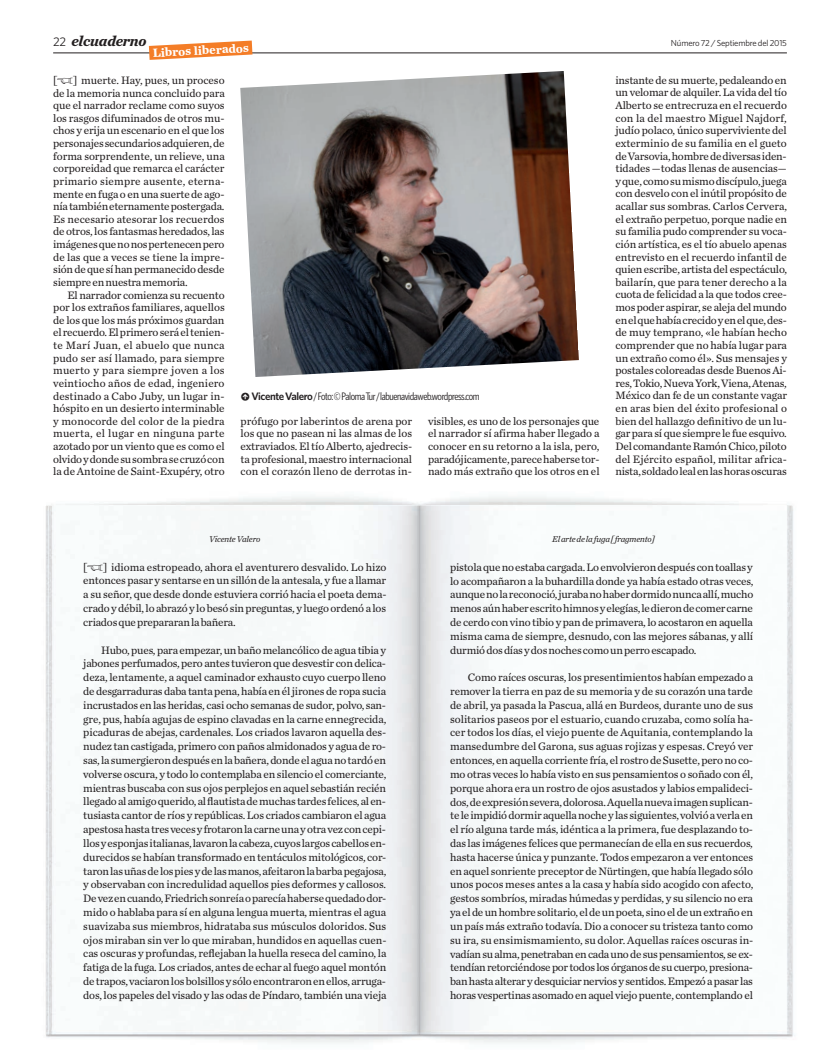
<style>
.page{position:relative;width:833px;height:1063px;background:#fff}
.page>*{position:absolute;margin:0;border:0;box-sizing:border-box;transform-origin:0 0}
.t1{font:italic 700 15px "Chronicle Text G2";letter-spacing:-.015em;color:#231f20}
.t2{font:700 12.5px "Chronicle Text G2";color:#fff}
.t3{font:11.25px/12.6px "Chronicle Text G2";letter-spacing:-.015em;color:#231f20;text-align:justify}
.t4{font:10.88px "Whitney Condensed";letter-spacing:-.035em;color:#231f20}
.t5{font:italic 8.75px "Chronicle Text G2";letter-spacing:-.015em;color:#231f20}
.t6{font:8.75px "Whitney";letter-spacing:-.02em;color:#231f20}
.s1{font-family:"Whitney";font-weight:400;font-style:normal;font-size:12.5px}
.s2{font-family:"Chronicle Text G2"}
.s3{font-family:"Whitney";font-weight:600}
</style>
<div class="page">
<hr style="left:53px;top:53px;width:734px;height:1px;background:#231f20">
<svg style="left:149px;top:41px;width:103px;height:19px"></svg>
<img style="left:240px;top:71px;width:339px;height:306px">
<img style="left:45px;top:496px;width:749px;height:547px">
<h1 class="t1" style="left:53px;top:29px;width:95px"><span class="s1">22</span> elcuaderno</h1>
<p class="t6" style="left:671px;top:38px;width:117px">Número 72 / Septiembre del 2015</p>
<p class="t2" style="left:152px;top:43px;width:98px;rotate:-3deg">Libros liberados</p>
<p class="t3" style="left:53px;top:73px;width:173px">[•] muerte. Hay, pues, un proceso de la memoria nunca concluido para que el narrador reclame como suyos los rasgos difuminados de otros mu&shy;chos y erija un escenario en el que los personajes secundarios adquieren, de forma sorprendente, un relieve, una corporeidad que remarca el carácter primario siempre ausente, eterna&shy;mente en fuga o en una suerte de ago&shy;nía también eternamente postergada.<br>Es necesario atesorar los recuerdos de otros, los fantasmas heredados, las imágenes que no nos pertenecen pero de las que a veces se tiene la impre&shy;sión de que sí han permanecido desde siempre en nuestra memoria.</p>
<p class="t3" style="left:53px;top:288px;width:173px;text-indent:14px">El narrador comienza su recuento por los extraños familiares, aquellos de los que los más próximos guardan el recuerdo. El primero será el tenien&shy;te Marí Juan, el abuelo que nunca pudo ser así llamado, para siempre muerto y para siempre joven a los veintiocho años de edad, ingeniero destinado a Cabo Juby, un lugar in&shy;hóspito en un desierto interminable y monocorde del color de la piedra muerta, el lugar en ninguna parte azotado por un viento que es como el olvido y donde su sombra se cruzó con la de Antoine de Saint-Exupéry, otro</p>
<p class="t3" style="left:615px;top:73px;width:173px">instante de su muerte, pedaleando en un velomar de alquiler. La vida del tío Alberto se entrecruza en el recuerdo con la del maestro Miguel Najdorf, judío polaco, único superviviente del exterminio de su familia en el gueto de Varsovia, hombre de diversas iden&shy;tidades —todas llenas de ausencias— y que, como su mismo discípulo, juega con desvelo con el inútil propósito de acallar sus sombras. Carlos Cervera, el extraño perpetuo, porque nadie en su familia pudo comprender su voca&shy;ción artística, es el tío abuelo apenas entrevisto en el recuerdo infantil de quien escribe, artista del espectáculo, bailarín, que para tener derecho a la cuota de felicidad a la que todos cree&shy;mos poder aspirar, se aleja del mundo en el que había crecido y en el que, des&shy;de muy temprano, «le habían hecho comprender que no había lugar para un extraño como él». Sus mensajes y postales coloreadas desde Buenos Ai&shy;res, Tokio, Nueva York, Viena, Atenas, México dan fe de un constante vagar en aras bien del éxito profesional o bien del hallazgo definitivo de un lu&shy;gar para sí que siempre le fue esquivo.<br>Del comandante Ramón Chico, piloto del Ejército español, militar africa&shy;nista, soldado leal en las horas oscuras</p>
<p class="t4" style="left:241px;top:390px;width:241px"><span class="s2">•</span> <span class="s3">Vicente Valero</span> / Foto: © Paloma Tur / labuenavidaweb.wordpress.com</p>
<p class="t3" style="left:241px;top:414px;width:173px">prófugo por laberintos de arena por los que no pasean ni las almas de los extraviados. El tío Alberto, ajedrecis&shy;ta profesional, maestro internacional con el corazón lleno de derrotas in-</p>
<p class="t3" style="left:428px;top:414px;width:173px">visibles, es uno de los personajes que el narrador sí afirma haber llegado a conocer en su retorno a la isla, pero, paradójicamente, parece haberse tor&shy;nado más extraño que los otros en el</p>
<p class="t5" style="left:209px;top:532px;width:53px">Vicente Valero</p>
<p class="t5" style="left:552px;top:532px;width:104px">El arte de la fuga [ fragmento]</p>
<p class="t3" style="left:83px;top:559px;width:305px;line-height:13.9px">[•] idioma estropeado, ahora el aventurero desvalido. Lo hizo entonces pasar y sentarse en un sillón de la antesala, y fue a llamar a su señor, que desde donde estuviera corrió hacia el poeta dema&shy;crado y débil, lo abrazó y lo besó sin preguntas, y luego ordenó a los criados que prepararan la bañera.</p>
<p class="t3" style="left:83px;top:642px;width:305px;line-height:13.9px;text-indent:18px">Hubo, pues, para empezar, un baño melancólico de agua tibia y jabones perfumados, pero antes tuvieron que desvestir con delica&shy;deza, lentamente, a aquel caminador exhausto cuyo cuerpo lleno de desgarraduras daba tanta pena, había en él jirones de ropa sucia incrustados en las heridas, casi ocho semanas de sudor, polvo, san&shy;gre, pus, había agujas de espino clavadas en la carne ennegrecida, picaduras de abejas, cardenales. Los criados lavaron aquella des&shy;nudez tan castigada, primero con paños almidonados y agua de ro&shy;sas, la sumergieron después en la bañera, donde el agua no tardó en volverse oscura, y todo lo contemplaba en silencio el comerciante, mientras buscaba con sus ojos perplejos en aquel sebastián recién llegado al amigo querido, al flautista de muchas tardes felices, al en&shy;tusiasta cantor de ríos y repúblicas. Los criados cambiaron el agua apestosa hasta tres veces y frotaron la carne una y otra vez con cepi&shy;llos y esponjas italianas, lavaron la cabeza, cuyos largos cabellos en&shy;durecidos se habían transformado en tentáculos mitológicos, cor&shy;taron las uñas de los pies y de las manos, afeitaron la barba pegajosa, y observaban con incredulidad aquellos pies deformes y callosos.<br>De vez en cuando, Friedrich sonreía o parecía haberse quedado dor&shy;mido o hablaba para sí en alguna lengua muerta, mientras el agua suavizaba sus miembros, hidrataba sus músculos doloridos. Sus ojos miraban sin ver lo que miraban, hundidos en aquellas cuen&shy;cas oscuras y profundas, reflejaban la huella reseca del camino, la fatiga de la fuga. Los criados, antes de echar al fuego aquel montón de trapos, vaciaron los bolsillos y sólo encontraron en ellos, arruga&shy;dos, los papeles del visado y las odas de Píndaro, también una vieja</p>
<p class="t3" style="left:450px;top:559px;width:305px;line-height:13.9px">pistola que no estaba cargada. Lo envolvieron después con toallas y lo acompañaron a la buhardilla donde ya había estado otras veces, aunque no la reconoció, juraba no haber dormido nunca allí, mucho menos aún haber escrito himnos y elegías, le dieron de comer carne de cerdo con vino tibio y pan de primavera, lo acostaron en aquella misma cama de siempre, desnudo, con las mejores sábanas, y allí durmió dos días y dos noches como un perro escapado.</p>
<p class="t3" style="left:450px;top:670px;width:305px;line-height:13.9px;text-indent:18px">Como raíces oscuras, los presentimientos habían empezado a remover la tierra en paz de su memoria y de su corazón una tarde de abril, ya pasada la Pascua, allá en Burdeos, durante uno de sus solitarios paseos por el estuario, cuando cruzaba, como solía ha&shy;cer todos los días, el viejo puente de Aquitania, contemplando la mansedumbre del Garona, sus aguas rojizas y espesas. Creyó ver entonces, en aquella corriente fría, el rostro de Susette, pero no co&shy;mo otras veces lo había visto en sus pensamientos o soñado con él, porque ahora era un rostro de ojos asustados y labios empalideci&shy;dos, de expresión severa, dolorosa. Aquella nueva imagen suplican&shy;te le impidió dormir aquella noche y las siguientes, volvió a verla en el río alguna tarde más, idéntica a la primera, fue desplazando to&shy;das las imágenes felices que permanecían de ella en sus recuerdos, hasta hacerse única y punzante. Todos empezaron a ver entonces en aquel sonriente preceptor de Nürtingen, que había llegado sólo unos pocos meses antes a la casa y había sido acogido con afecto, gestos sombríos, miradas húmedas y perdidas, y su silencio no era ya el de un hombre solitario, el de un poeta, sino el de un extraño en un país más extraño todavía. Dio a conocer su tristeza tanto como su ira, su ensimismamiento, su dolor. Aquellas raíces oscuras in&shy;vadían su alma, penetraban en cada uno de sus pensamientos, se ex&shy;tendían retorciéndose por todos los órganos de su cuerpo, presiona&shy;ban hasta alterar y desquiciar nervios y sentidos. Empezó a pasar las horas vespertinas asomado en aquel viejo puente, contemplando el</p>
</div>
